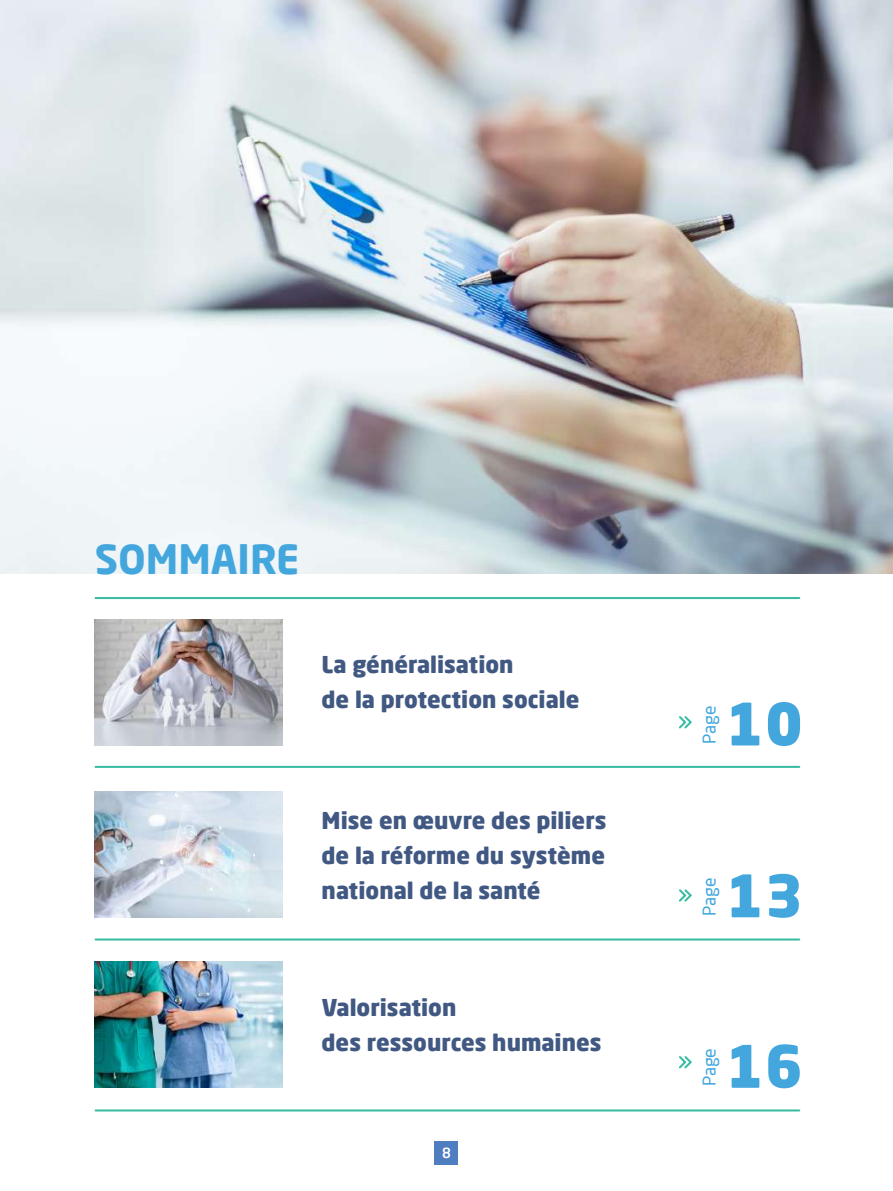
<style>
.page{position:relative;width:893px;height:1191px;background:#fff}
.page>*{position:absolute;margin:0;border:0;box-sizing:border-box;transform-origin:0 0}
.t1{font:900 57.75px "Neo Sans Arabic";color:#43a7dd}
.t2{font:700 39.9px "Neo Sans Arabic";color:#43a7de}
.t3{font:900 22.75px/35px "Neo Sans Arabic";color:#415982}
.t4{font:17.5px "Neo Sans Arabic";color:#43a7dd}
.t5{font:500 14px "Neo Sans Arabic";color:#fff}
</style>
<div class="page">
<div style="left:435px;top:1141px;width:23px;height:23px;background:#4f7ec0"></div>
<img style="left:94px;top:791px;width:188px;height:126px">
<img style="left:94px;top:619px;width:188px;height:126px">
<img style="left:1px;top:0;width:892px;height:573px">
<img style="left:94px;top:961px;width:188px;height:126px">
<hr style="left:96px;top:597px;width:703px;height:2px;background:#39bda2">
<hr style="left:96px;top:766px;width:703px;height:2px;background:#39bda2">
<hr style="left:96px;top:938px;width:703px;height:2px;background:#39bda2">
<hr style="left:96px;top:1109px;width:703px;height:2px;background:#39bda2">
<svg style="left:679px;top:1056px;width:13px;height:13px"></svg>
<svg style="left:679px;top:889px;width:13px;height:13px"></svg>
<svg style="left:679px;top:716px;width:13px;height:13px"></svg>
<h2 class="t2" style="left:95px;top:528px;width:206px">SOMMAIRE</h2>
<p class="t3" style="left:322px;top:647px;width:259px">La généralisation<br>de la protection sociale</p>
<p class="t3" style="left:322px;top:803px;width:286px;text-align:justify">Mise en œuvre des piliers de la réforme du système national de la santé</p>
<p class="t3" style="left:322px;top:990px;width:281px">Valorisation<br>des ressources humaines</p>
<p class="t5" style="left:442px;top:1142px;width:10px">8</p>
<p class="t4" style="left:696px;top:744px;width:40px;rotate:-90deg">Page</p>
<h1 class="t1" style="left:726px;top:678px;width:78px">10</h1>
<p class="t4" style="left:696px;top:916px;width:40px;rotate:-90deg">Page</p>
<h1 class="t1" style="left:726px;top:850px;width:78px">13</h1>
<p class="t4" style="left:696px;top:1086px;width:40px;rotate:-90deg">Page</p>
<h1 class="t1" style="left:726px;top:1021px;width:78px">16</h1>
</div>
